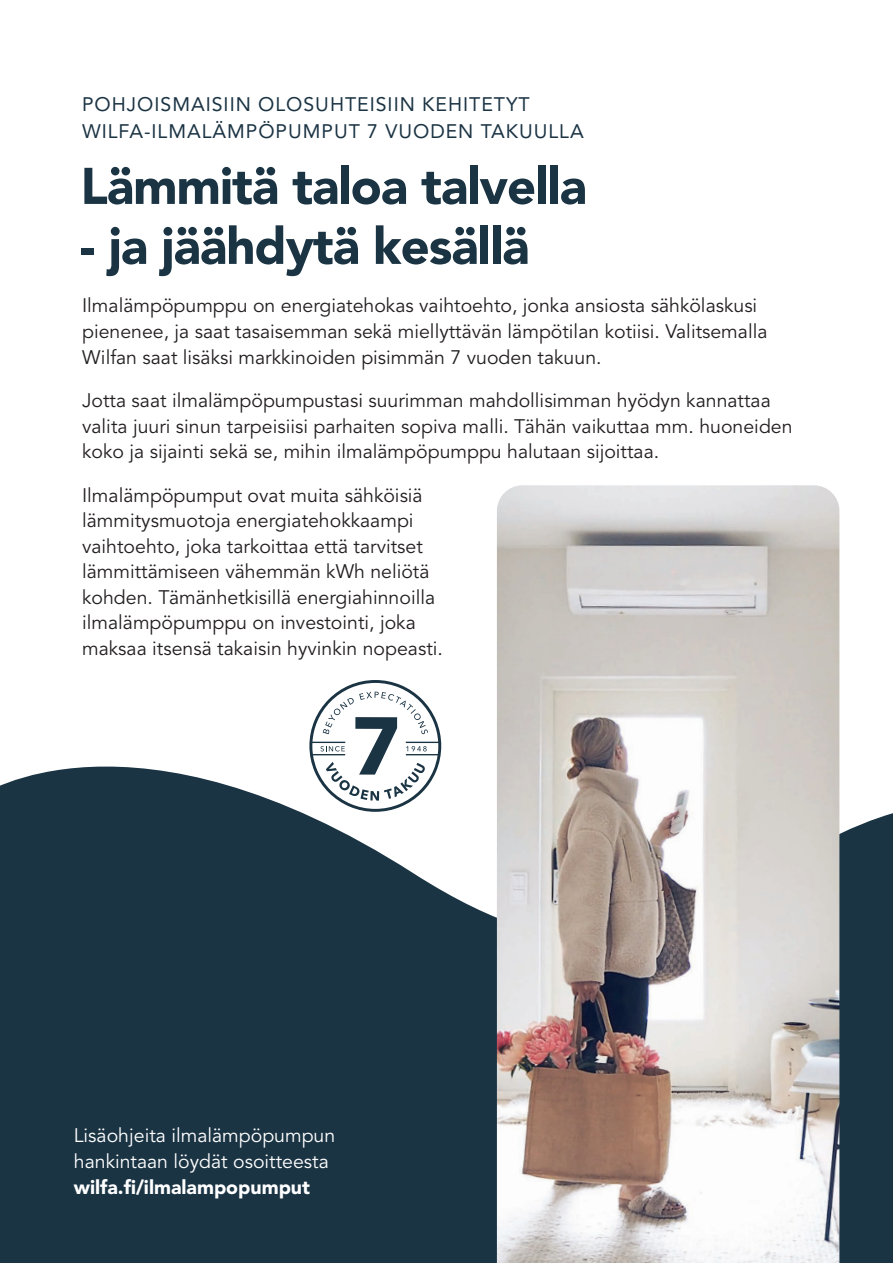
<style>
.page{position:relative;width:893px;height:1263px;background:#fff}
.page>*{position:absolute;margin:0;border:0;box-sizing:border-box;transform-origin:0 0}
.t1{font:900 51px "Avenir LT Std";letter-spacing:-.02em;color:#1b3444}
.t2{font:19.5px/25.5px "Avenir LT Std";color:#231f20}
.t3{font:19.5px/27px "Avenir LT Std";letter-spacing:.05em;color:#1b3444}
.t4{font:19.5px/25.5px "Avenir LT Std";color:#fff}
.t5{font:900 19.5px "Avenir LT Std";color:#fff}
</style>
<div class="page">
<svg style="left:0;top:693px;width:893px;height:570px;fill:#1b3444"></svg>
<svg style="left:309px;top:680px;width:132px;height:132px"></svg>
<img style="left:497px;top:485px;width:342px;height:778px">
<p class="t3" style="left:82px;top:91px;width:503px">POHJOISMAISIIN OLOSUHTEISIIN KEHITETYT<br>WILFA-ILMALÄMPÖPUMPUT 7 VUODEN TAKUULLA</p>
<h1 class="t1" style="left:80px;top:155px;width:508px">Lämmitä taloa talvella</h1>
<h1 class="t1" style="left:80px;top:215px;width:451px">- ja jäähdytä kesällä</h1>
<p class="t2" style="left:82px;top:294px;width:687px">Ilmalämpöpumppu on energiatehokas vaihtoehto, jonka ansiosta sähkölaskusi pienenee, ja saat tasaisemman sekä miellyttävän lämpötilan kotiisi. Valitsemalla<br>Wilfan saat lisäksi markkinoiden pisimmän 7 vuoden takuun.</p>
<p class="t2" style="left:82px;top:388px;width:712px">Jotta saat ilmalämpöpumpustasi suurimman mahdollisimman hyödyn kannattaa valita juuri sinun tarpeisiisi parhaiten sopiva malli. Tähän vaikuttaa mm. huoneiden koko ja sijainti sekä se, mihin ilmalämpöpumppu halutaan sijoittaa.</p>
<p class="t2" style="left:82px;top:483px;width:362px">Ilmalämpöpumput ovat muita sähköisiä lämmitysmuotoja energiatehokkaampi vaihtoehto, joka tarkoittaa että tarvitset lämmittämiseen vähemmän kWh neliötä kohden. Tämänhetkisillä energiahinnoilla ilmalämpöpumppu on investointi, joka maksaa itsensä takaisin hyvinkin nopeasti.</p>
<p class="t4" style="left:74px;top:1123px;width:263px">Lisäohjeita ilmalämpöpumpun hankintaan löydät osoitteesta</p>
<p class="t5" style="left:74px;top:1175px;width:238px">wilfa.fi/ilmalampopumput</p>
</div>
